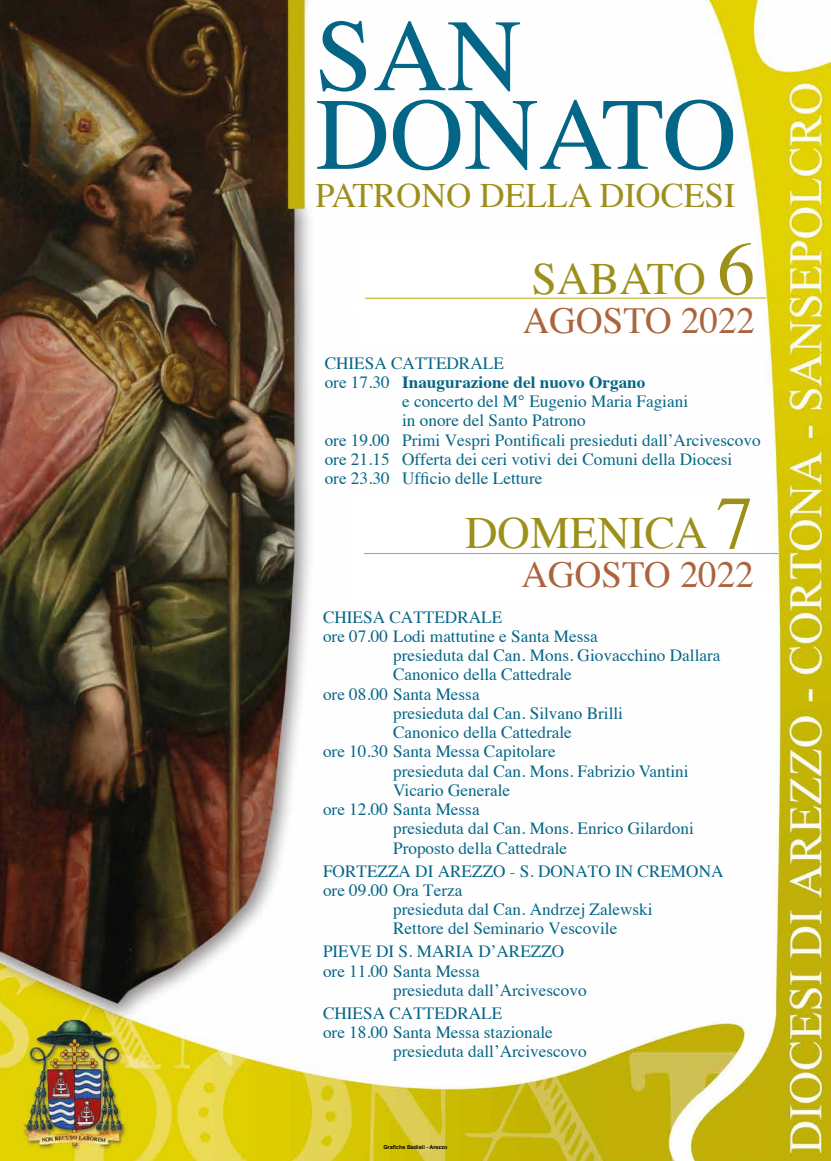
<style>
.page{position:relative;width:831px;height:1161px;background:#fff}
.page>*{position:absolute;margin:0;border:0;box-sizing:border-box;transform-origin:0 0}
.t1{font:102.46px/78.7px "Times";color:#046687}
.t2{font:44.71px "Times";color:#9c8f1a}
.t3{font:36.75px "Times";color:#ac643e}
.t4{font:34.3px "Times";color:#9c8f1a}
.t5{font:17.15px "Times";color:#046687}
.t6{font:700 17.15px "Times";color:#046687}
.t7{font:700 5.42px "Arial";color:#000}
.s1{font-size:75.16px}
.s2{font-weight:400}
</style>
<div class="page">
<img style="left:0;top:0;width:831px;height:1161px">
<svg style="left:346px;top:305px;width:422px;height:10px"></svg>
<svg style="left:352px;top:594px;width:427px;height:10px"></svg>
<div style="left:357px;top:238px;width:398px;height:105px;background:#fff"></div>
<hr style="left:365px;top:298px;width:401px;height:1px;background:#bfb106">
<div style="left:356px;top:492px;width:398px;height:105px;background:#fff"></div>
<hr style="left:364px;top:553px;width:414px;height:1px;background:#bfb106">
<h1 class="t1" style="left:315px;top:8px;width:423px">SAN<br>DONATO</h1>
<h3 class="t4" style="left:315px;top:163px;width:421px">PATRONO DELLA DIOCESI</h3>
<h2 class="t2" style="left:532px;top:238px;width:225px">SABATO <span class="s1">6</span></h2>
<h3 class="t3" style="left:523px;top:286px;width:234px">AGOSTO 2022</h3>
<p class="t5" style="left:325px;top:347px;width:181px">CHIESA CATTEDRALE</p>
<p class="t6" style="left:325px;top:365px;width:322px"><span class="s2">ore 17.30</span> Inaugurazione del nuovo Organo</p>
<p class="t5" style="left:402px;top:385px;width:287px">e concerto del M° Eugenio Maria Fagiani</p>
<p class="t5" style="left:402px;top:404px;width:185px">in onore del Santo Patrono</p>
<p class="t5" style="left:325px;top:424px;width:437px">ore 19.00 Primi Vespri Pontificali presieduti dall’Arcivescovo</p>
<p class="t5" style="left:325px;top:443px;width:409px">ore 21.15 Offerta dei ceri votivi dei Comuni della Diocesi</p>
<p class="t5" style="left:325px;top:462px;width:219px">ore 23.30 Ufficio delle Letture</p>
<h2 class="t2" style="left:465px;top:491px;width:290px">DOMENICA <span class="s1">7</span></h2>
<h3 class="t3" style="left:522px;top:540px;width:234px">AGOSTO 2022</h3>
<p class="t5" style="left:323px;top:601px;width:181px">CHIESA CATTEDRALE</p>
<p class="t5" style="left:323px;top:620px;width:276px">ore 07.00 Lodi mattutine e Santa Messa</p>
<p class="t5" style="left:393px;top:639px;width:329px">presieduta dal Can. Mons. Giovacchino Dallara</p>
<p class="t5" style="left:393px;top:658px;width:180px">Canonico della Cattedrale</p>
<p class="t5" style="left:323px;top:678px;width:158px">ore 08.00 Santa Messa</p>
<p class="t5" style="left:393px;top:697px;width:231px">presieduta dal Can. Silvano Brilli</p>
<p class="t5" style="left:393px;top:716px;width:180px">Canonico della Cattedrale</p>
<p class="t5" style="left:323px;top:735px;width:234px">ore 10.30 Santa Messa Capitolare</p>
<p class="t5" style="left:393px;top:755px;width:297px">presieduta dal Can. Mons. Fabrizio Vantini</p>
<p class="t5" style="left:393px;top:774px;width:118px">Vicario Generale</p>
<p class="t5" style="left:323px;top:793px;width:158px">ore 12.00 Santa Messa</p>
<p class="t5" style="left:393px;top:813px;width:302px">presieduta dal Can. Mons. Enrico Gilardoni</p>
<p class="t5" style="left:393px;top:832px;width:175px">Proposto della Cattedrale</p>
<p class="t5" style="left:323px;top:855px;width:402px">FORTEZZA DI AREZZO - S. DONATO IN CREMONA</p>
<p class="t5" style="left:323px;top:874px;width:141px">ore 09.00 Ora Terza</p>
<p class="t5" style="left:393px;top:893px;width:261px">presieduta dal Can. Andrzej Zalewski</p>
<p class="t5" style="left:393px;top:912px;width:226px">Rettore del Seminario Vescovile</p>
<p class="t5" style="left:323px;top:935px;width:243px">PIEVE DI S. MARIA D’AREZZO</p>
<p class="t5" style="left:323px;top:955px;width:158px">ore 11.00 Santa Messa</p>
<p class="t5" style="left:393px;top:974px;width:195px">presieduta dall’Arcivescovo</p>
<p class="t5" style="left:323px;top:997px;width:181px">CHIESA CATTEDRALE</p>
<p class="t5" style="left:323px;top:1016px;width:231px">ore 18.00 Santa Messa stazionale</p>
<p class="t5" style="left:393px;top:1035px;width:195px">presieduta dall’Arcivescovo</p>
<p class="t7" style="left:383px;top:1144px;width:66px">Grafiche Badiali - Arezzo</p>
</div>
